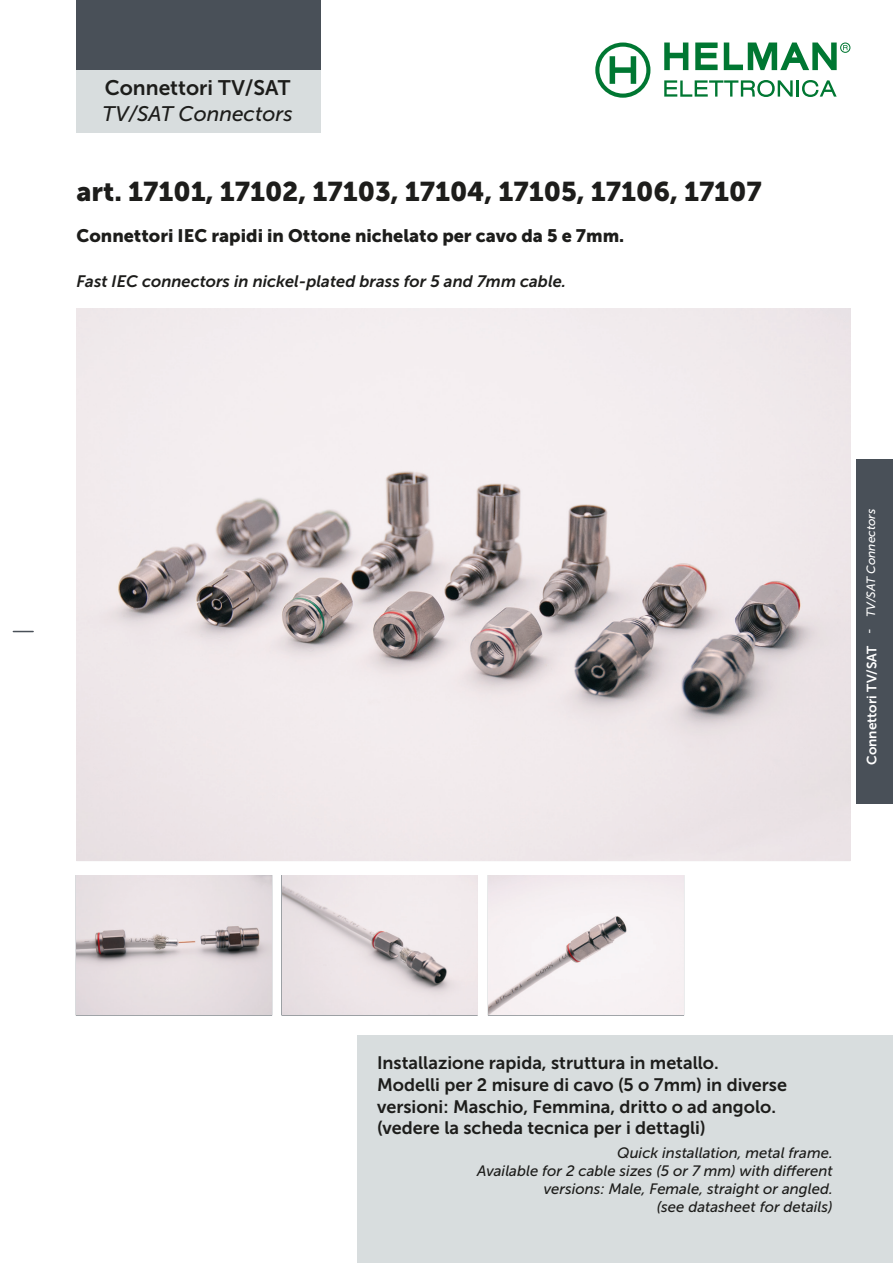
<style>
.page{position:relative;width:893px;height:1263px;background:#fff}
.page>*{position:absolute;margin:0;border:0;box-sizing:border-box;transform-origin:0 0}
.t1{font:27px "Museo Sans 900";color:#1d1d1b}
.t2{font:21px "Museo Sans 700";color:#1d1d1b}
.t3{font:italic 21px "Museo Sans 500";color:#1d1d1b}
.t4{font:18px/21.6px "Museo Sans 700";color:#1d1d1b}
.t5{font:18px "Museo Sans 900";color:#1d1d1b}
.t6{font:italic 16.5px "Museo Sans 700";color:#1d1d1b}
.t7{font:italic 15px/18px "Museo Sans 500";color:#1d1d1b;text-align:right}
.t8{font:13.5px "Museo Sans 700";color:#fff}
.t9{font:italic 12px "Museo Sans 500";color:#fff}
</style>
<div class="page">
<div style="left:76px;top:0;width:245px;height:70px;background:#495058"></div>
<div style="left:77px;top:70px;width:244px;height:63px;background:#d8ddde"></div>
<div style="left:357px;top:1035px;width:536px;height:228px;background:#d8ddde"></div>
<svg style="left:13px;top:631px;width:20px;height:1px"></svg>
<div style="left:856px;top:459px;width:37px;height:345px;background:#495058"></div>
<img style="left:77px;top:308px;width:774px;height:553px">
<img style="left:77px;top:876px;width:194px;height:139px">
<img style="left:283px;top:876px;width:194px;height:139px">
<img style="left:489px;top:876px;width:194px;height:139px">
<svg style="left:664px;top:80px;width:129px;height:17px"></svg>
<hr style="left:796px;top:80px;width:3px;height:17px;background:#007732">
<svg style="left:802px;top:80px;width:35px;height:17px"></svg>
<svg style="left:664px;top:43px;width:24px;height:27px"></svg>
<svg style="left:695px;top:43px;width:23px;height:27px"></svg>
<svg style="left:724px;top:43px;width:126px;height:27px"></svg>
<svg style="left:595px;top:43px;width:55px;height:55px"></svg>
<p class="t2" style="left:105px;top:76px;width:187px">Connettori TV/SAT</p>
<p class="t3" style="left:102px;top:102px;width:192px">TV/SAT Connectors</p>
<h1 class="t1" style="left:77px;top:176px;width:687px">art. 17101, 17102, 17103, 17104, 17105, 17106, 17107</h1>
<p class="t5" style="left:77px;top:226px;width:549px">Connettori IEC rapidi in Ottone nichelato per cavo da 5 e 7mm.</p>
<p class="t6" style="left:77px;top:273px;width:491px">Fast IEC connectors in nickel-plated brass for 5 and 7mm cable.</p>
<p class="t9" style="left:864px;top:617px;width:110px;rotate:-90deg">TV/SAT Connectors</p>
<p class="t9" style="left:862px;top:634px;width:7px;rotate:-90deg">-</p>
<p class="t8" style="left:864px;top:765px;width:121px;rotate:-90deg">Connettori TV/SAT</p>
<p class="t4" style="left:377px;top:1052px;width:411px">Installazione rapida, struttura in metallo.<br>Modelli per 2 misure di cavo (5 o 7mm) in diverse versioni: Maschio, Femmina, dritto o ad angolo. (vedere la scheda tecnica per i dettagli)</p>
<p class="t7" style="left:477px;top:1144px;width:357px">Quick installation, metal frame.<br>Available for 2 cable sizes (5 or 7 mm) with different versions: Male, Female, straight or angled.<br>(see datasheet for details)</p>
</div>
